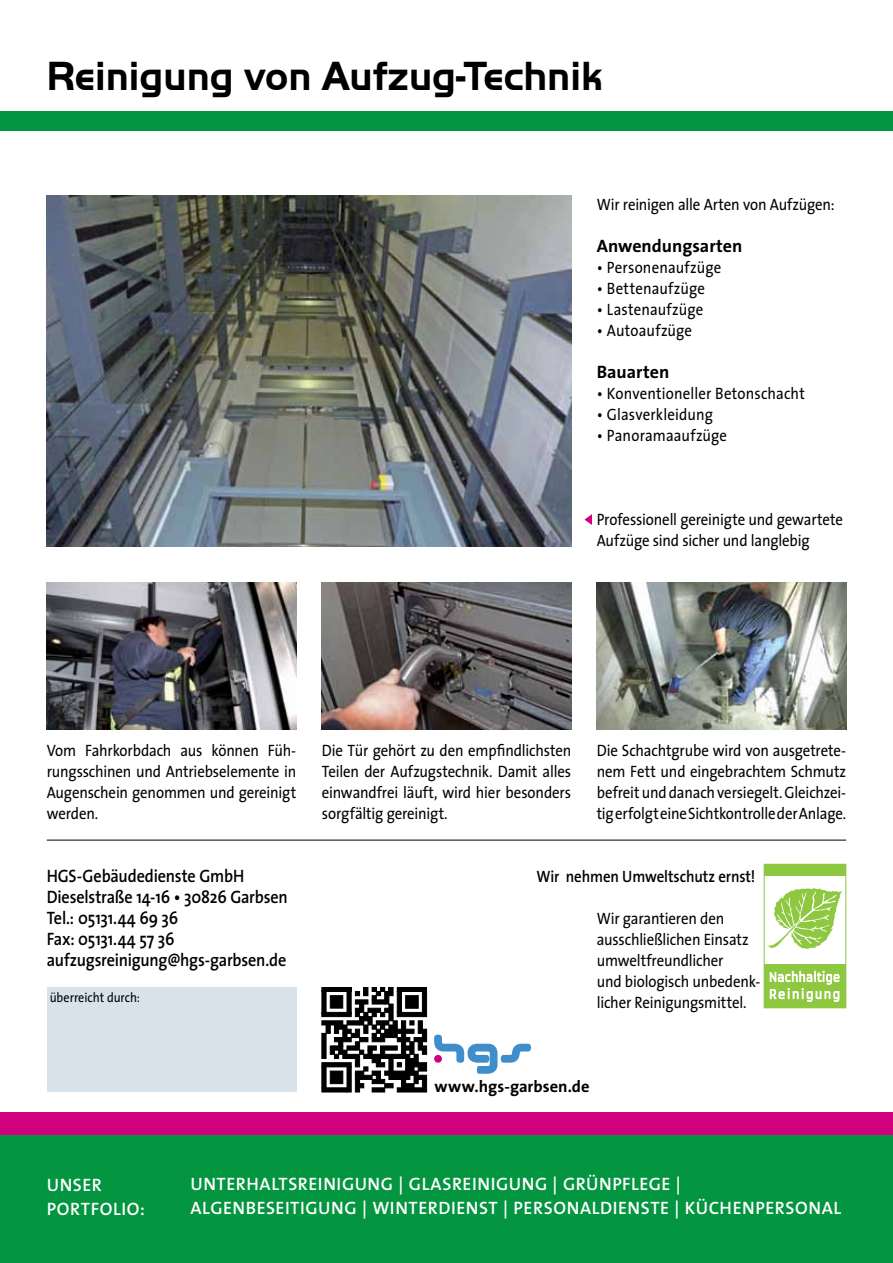
<style>
.page{position:relative;width:893px;height:1263px;background:#fff}
.page>*{position:absolute;margin:0;border:0;box-sizing:border-box;transform-origin:0 0}
.t1{font:700 42px "Handel Got D";color:#000;scale:.95 1}
.t2{font:600 18px/24px "The Sans";letter-spacing:.03em;color:#fff}
.t3{font:600 18px/21px "The Sans";letter-spacing:-.01em;color:#000;scale:.9 1}
.t4{font:700 18px "The Sans";color:#000}
.t5{font:16.5px/21px "The Sans";letter-spacing:-.01em;color:#000;text-align:justify;scale:.9 1}
.t6{font:16.5px "The Sans";letter-spacing:.01em;color:#000;scale:.9 1}
.t7{font:600 16.5px "The Sans";letter-spacing:-.005em;color:#000;scale:.9 1}
.t8{font:700 16.5px "The Sans";letter-spacing:.005em;color:#000}
.t9{font:13.5px "The Sans";letter-spacing:-.005em;color:#000;scale:.9 1}
</style>
<div class="page">
<div style="left:0;top:1120px;width:893px;height:143px;background:#03953f"></div>
<div style="left:0;top:1112px;width:893px;height:22px;background:#d1007c"></div>
<img style="left:47px;top:583px;width:249px;height:147px">
<img style="left:322px;top:583px;width:249px;height:147px">
<img style="left:597px;top:583px;width:249px;height:147px">
<img style="left:47px;top:196px;width:524px;height:350px">
<hr style="left:47px;top:840px;width:799px;height:1px;background:#000">
<div style="left:47px;top:987px;width:249px;height:104px;background:#d8e2eb"></div>
<div style="left:322px;top:987px;width:29px;height:4px;border:1px solid #000"></div>
<div style="left:322px;top:1012px;width:29px;height:5px;background:#000"></div>
<div style="left:330px;top:995px;width:13px;height:13px;background:#000;border:1px solid #000"></div>
<hr style="left:322px;top:990px;width:4px;height:24px;background:#000">
<hr style="left:347px;top:990px;width:4px;height:24px;background:#000">
<div style="left:397px;top:987px;width:30px;height:4px;border:1px solid #000"></div>
<svg style="left:397px;top:991px;width:5px;height:21px"></svg>
<div style="left:406px;top:995px;width:12px;height:13px;background:#000;border:1px solid #000"></div>
<div style="left:422px;top:991px;width:5px;height:26px;background:#000"></div>
<div style="left:397px;top:1012px;width:25px;height:5px;background:#000;border:1px solid #000"></div>
<hr style="left:385px;top:991px;width:4px;height:13px;background:#000">
<hr style="left:372px;top:1000px;width:13px;height:4px;background:#000">
<svg style="left:355px;top:987px;width:38px;height:13px"></svg>
<hr style="left:355px;top:1000px;width:13px;height:4px;background:#000">
<svg style="left:359px;top:1004px;width:5px;height:4px"></svg>
<hr style="left:389px;top:1004px;width:4px;height:17px;background:#000">
<hr style="left:393px;top:1021px;width:4px;height:17px;background:#000">
<hr style="left:389px;top:1025px;width:4px;height:13px;background:#000">
<hr style="left:322px;top:1021px;width:21px;height:4px;background:#000">
<hr style="left:322px;top:1033px;width:4px;height:25px;background:#000">
<svg style="left:389px;top:1054px;width:21px;height:4px"></svg>
<hr style="left:380px;top:1046px;width:17px;height:4px;background:#000">
<svg style="left:326px;top:1008px;width:63px;height:50px"></svg>
<div style="left:372px;top:1058px;width:9px;height:5px;background:#000;border:1px solid #000"></div>
<svg style="left:376px;top:1062px;width:9px;height:5px"></svg>
<svg style="left:397px;top:1062px;width:5px;height:5px"></svg>
<hr style="left:389px;top:1058px;width:4px;height:21px;background:#000">
<svg style="left:389px;top:1083px;width:4px;height:5px"></svg>
<hr style="left:372px;top:1088px;width:13px;height:4px;background:#000">
<div style="left:355px;top:1079px;width:5px;height:13px;background:#000"></div>
<svg style="left:355px;top:1067px;width:34px;height:21px"></svg>
<div style="left:355px;top:1058px;width:5px;height:9px;background:#000"></div>
<svg style="left:322px;top:1062px;width:29px;height:5px"></svg>
<div style="left:330px;top:1071px;width:13px;height:13px;background:#000;border:1px solid #000"></div>
<hr style="left:347px;top:1067px;width:4px;height:25px;background:#000">
<hr style="left:322px;top:1088px;width:25px;height:4px;background:#000">
<hr style="left:322px;top:1067px;width:4px;height:21px;background:#000">
<hr style="left:397px;top:1088px;width:30px;height:4px;background:#000">
<div style="left:422px;top:1075px;width:5px;height:13px;background:#000"></div>
<svg style="left:418px;top:1075px;width:4px;height:4px"></svg>
<hr style="left:414px;top:1071px;width:4px;height:13px;background:#000">
<div style="left:401px;top:1083px;width:13px;height:5px;background:#000;border:1px solid #000"></div>
<hr style="left:393px;top:1075px;width:17px;height:4px;background:#000">
<svg style="left:401px;top:1079px;width:5px;height:5px"></svg>
<hr style="left:393px;top:1071px;width:21px;height:4px;background:#000">
<div style="left:418px;top:1062px;width:9px;height:9px;background:#000;border:1px solid #000"></div>
<hr style="left:414px;top:1054px;width:4px;height:13px;background:#000">
<div style="left:406px;top:1058px;width:8px;height:13px;background:#000"></div>
<hr style="left:410px;top:1041px;width:4px;height:13px;background:#000">
<svg style="left:406px;top:1046px;width:4px;height:4px"></svg>
<svg style="left:397px;top:1037px;width:13px;height:5px"></svg>
<div style="left:401px;top:1041px;width:5px;height:13px;background:#000"></div>
<div style="left:414px;top:1037px;width:13px;height:5px;background:#000;border:1px solid #000"></div>
<svg style="left:418px;top:1041px;width:4px;height:9px"></svg>
<div style="left:422px;top:1046px;width:5px;height:8px;background:#000"></div>
<div style="left:422px;top:1029px;width:5px;height:9px;background:#000"></div>
<svg style="left:418px;top:1021px;width:4px;height:12px"></svg>
<svg style="left:410px;top:1021px;width:4px;height:4px"></svg>
<svg style="left:401px;top:1021px;width:5px;height:8px"></svg>
<svg style="left:401px;top:1033px;width:5px;height:5px"></svg>
<div style="left:397px;top:1029px;width:17px;height:4px;background:#000;border:1px solid #000"></div>
<div style="left:764px;top:864px;width:82px;height:144px;border:1px solid #8ec740"></div>
<svg style="left:767px;top:888px;width:75px;height:61px"></svg>
<div style="left:764px;top:864px;width:82px;height:12px;background:#8ec740"></div>
<div style="left:764px;top:964px;width:82px;height:44px;background:#8ec740"></div>
<svg style="left:769px;top:970px;width:71px;height:32px"></svg>
<div style="left:0;top:111px;width:893px;height:20px;background:#03953f"></div>
<svg style="left:434px;top:1035px;width:97px;height:39px"></svg>
<svg style="left:584px;top:514px;width:8px;height:11px"></svg>
<h1 class="t1" style="left:47px;top:52px;width:587px">Reinigung von Aufzug-Technik</h1>
<p class="t5" style="left:597px;top:194px;width:266px">Wir reinigen alle Arten von Aufzügen:</p>
<p class="t4" style="left:597px;top:234px;width:147px">Anwendungsarten</p>
<p class="t6" style="left:597px;top:257px;width:140px">• Personenaufzüge</p>
<p class="t6" style="left:597px;top:278px;width:122px">• Bettenaufzüge</p>
<p class="t5" style="left:597px;top:299px;width:120px">• Lastenaufzüge</p>
<p class="t5" style="left:597px;top:320px;width:107px">• Autoaufzüge</p>
<p class="t4" style="left:597px;top:360px;width:74px">Bauarten</p>
<p class="t6" style="left:597px;top:383px;width:233px">• Konventioneller Betonschacht</p>
<p class="t6" style="left:597px;top:404px;width:131px">• Glasverkleidung</p>
<p class="t5" style="left:597px;top:425px;width:146px">• Panoramaaufzüge</p>
<p class="t5" style="left:597px;top:509px;width:275px">Professionell gereinigte und gewartete<br>Aufzüge sind sicher und langlebig</p>
<p class="t5" style="left:47px;top:740px;width:279px">Vom Fahrkorbdach aus können Füh&shy;rungsschinen und Antriebselemente in Augenschein genommen und gereinigt werden.</p>
<p class="t3" style="left:47px;top:866px;width:269px">HGS-Gebäudedienste GmbH<br>Dieselstraße 14-16 • 30826 Garbsen<br>Tel.: 05131.44 69 36<br>Fax: 05131.44 57 36 aufzugsreinigung@hgs-garbsen.de</p>
<p class="t9" style="left:50px;top:989px;width:102px">überreicht durch:</p>
<p class="t5" style="left:322px;top:740px;width:279px">Die Tür gehört zu den empfindlichsten Teilen der Aufzugstechnik. Damit alles einwandfrei läuft, wird hier besonders sorgfältig gereinigt.</p>
<p class="t5" style="left:597px;top:740px;width:279px">Die Schachtgrube wird von ausgetrete&shy;nem Fett und eingebrachtem Schmutz befreit und danach versiegelt. Gleichzei&shy;tig erfolgt eine Sichtkontrolle der Anlage.</p>
<p class="t7" style="left:536px;top:866px;width:245px">Wir nehmen Umweltschutz ernst!</p>
<p class="t5" style="left:597px;top:908px;width:183px;text-align:left">Wir garantieren den ausschließlichen Einsatz umweltfreundlicher<br>und biologisch unbedenk&shy;licher Reinigungsmittel.</p>
<p class="t8" style="left:435px;top:1076px;width:157px">www.hgs-garbsen.de</p>
<p class="t2" style="left:47px;top:1172px;width:100px">UNSER<br>PORTFOLIO:</p>
<p class="t2" style="left:190px;top:1172px;width:652px">UNTERHALTSREINIGUNG | GLASREINIGUNG | GRÜNPFLEGE |<br>ALGENBESEITIGUNG | WINTERDIENST | PERSONALDIENSTE | KÜCHENPERSONAL</p>
</div>
